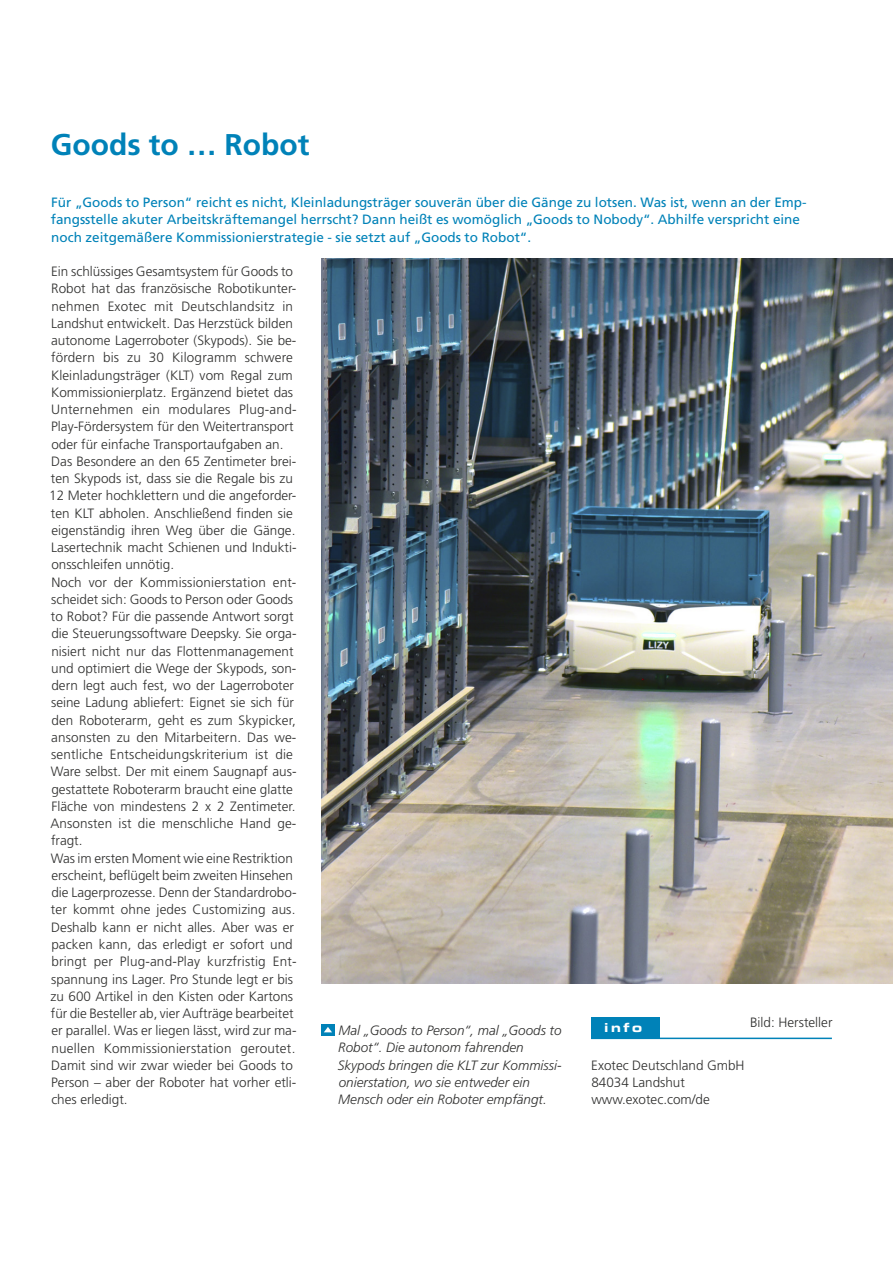
<style>
.page{position:relative;width:893px;height:1263px;background:#fff}
.page>*{position:absolute;margin:0;border:0;box-sizing:border-box;transform-origin:0 0}
.t1{font:700 30px "Frutiger LT Std";color:#0082b8}
.t2{font:300 13.5px/17.2px "Frutiger LT Std";color:#2f2f2e}
.t3{font:13.5px/17.2px "Frutiger LT Std";color:#0082b8}
.t4{font:italic 300 13.5px/17.2px "Frutiger";color:#2f2f2e}
.t5{font:700 expanded 13.5px "Eurostile SB";color:#fff}
</style>
<div class="page">
<div style="left:591px;top:1017px;width:68px;height:21px;background:#0082b8"></div>
<hr style="left:591px;top:1037px;width:68px;height:2px;background:#0082b8">
<hr style="left:659px;top:1037px;width:173px;height:2px;background:#0082b8">
<img style="left:321px;top:259px;width:572px;height:724px">
<div style="left:321px;top:1024px;width:14px;height:11px;background:#0082b8"></div>
<svg style="left:324px;top:1027px;width:8px;height:5px"></svg>
<h1 class="t1" style="left:51px;top:127px;width:260px">Goods to … Robot</h1>
<p class="t3" style="left:51px;top:194px;width:757px">Für „Goods to Person“ reicht es nicht, Kleinladungsträger souverän über die Gänge zu lotsen. Was ist, wenn an der Emp&shy;fangsstelle akuter Arbeitskräftemangel herrscht? Dann heißt es womöglich „Goods to Nobody“. Abhilfe verspricht eine noch zeitgemäßere Kommissionierstrategie - sie setzt auf „Goods to Robot“.</p>
<p class="t2" style="left:49px;top:263px;width:249px">Ein schlüssiges Gesamtsystem für Goods to Robot hat das französische Robotikunter&shy;nehmen Exotec mit Deutschlandsitz in Landshut entwickelt. Das Herzstück bilden autonome Lagerroboter (Skypods). Sie be&shy;fördern bis zu 30 Kilogramm schwere Kleinladungsträger (KLT) vom Regal zum Kommissionierplatz. Ergänzend bietet das Unternehmen ein modulares Plug-and-Play-Fördersystem für den Weitertransport oder für einfache Transportaufgaben an.<br>Das Besondere an den 65 Zentimeter brei&shy;ten Skypods ist, dass sie die Regale bis zu 12 Meter hochklettern und die angeforder&shy;ten KLT abholen. Anschließend finden sie eigenständig ihren Weg über die Gänge.<br>Lasertechnik macht Schienen und Indukti&shy;onsschleifen unnötig.<br>Noch vor der Kommissionierstation ent&shy;scheidet sich: Goods to Person oder Goods to Robot? Für die passende Antwort sorgt die Steuerungssoftware Deepsky. Sie orga&shy;nisiert nicht nur das Flottenmanagement und optimiert die Wege der Skypods, son&shy;dern legt auch fest, wo der Lagerroboter seine Ladung abliefert: Eignet sie sich für den Roboterarm, geht es zum Skypicker, ansonsten zu den Mitarbeitern. Das we&shy;sentliche Entscheidungskriterium ist die Ware selbst. Der mit einem Saugnapf aus&shy;gestattete Roboterarm braucht eine glatte Fläche von mindestens 2 x 2 Zentimeter.<br>Ansonsten ist die menschliche Hand ge&shy;fragt.<br>Was im ersten Moment wie eine Restriktion erscheint, beflügelt beim zweiten Hinsehen die Lagerprozesse. Denn der Standardrobo&shy;ter kommt ohne jedes Customizing aus.<br>Deshalb kann er nicht alles. Aber was er packen kann, das erledigt er sofort und bringt per Plug-and-Play kurzfristig Ent&shy;spannung ins Lager. Pro Stunde legt er bis zu 600 Artikel in den Kisten oder Kartons für die Besteller ab, vier Aufträge bearbeitet er parallel. Was er liegen lässt, wird zur ma&shy;nuellen Kommissionierstation geroutet.<br>Damit sind wir zwar wieder bei Goods to Person – aber der Roboter hat vorher etli&shy;ches erledigt.</p>
<p class="t4" style="left:338px;top:1022px;width:225px">Mal „Goods to Person“, mal „Goods to Robot“. Die autonom fahrenden Skypods bringen die KLT zur Kommissi&shy;onierstation, wo sie entweder ein Mensch oder ein Roboter empfängt.</p>
<p class="t5" style="left:605px;top:1021px;width:39px">info</p>
<p class="t2" style="left:750px;top:1014px;width:84px">Bild: Hersteller</p>
<p class="t2" style="left:591px;top:1056px;width:155px">Exotec Deutschland GmbH<br>84034 Landshut www.exotec.com/de</p>
</div>
